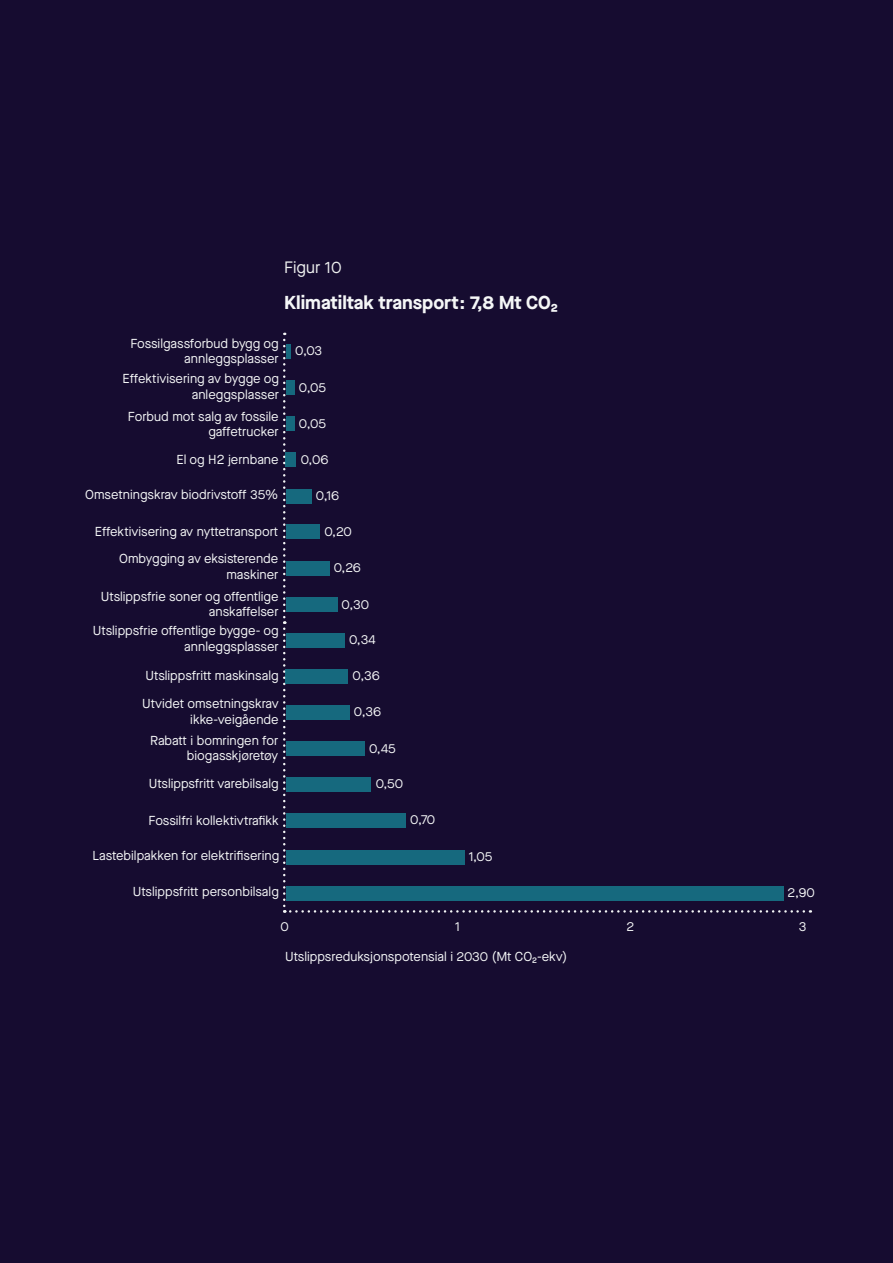
<style>
.page{position:relative;width:893px;height:1263px;background:#160c30}
.page>*{position:absolute;margin:0;border:0;box-sizing:border-box;transform-origin:0 0}
.t1{font:700 18.75px "Maison Neue";color:#f5f7f7}
.t2{font:16.5px "Maison Neue";color:#eef0ef}
.t3{font:13.05px/15.6px "Maison Neue";color:#f5f7f7;text-align:right}
</style>
<div class="page">
<svg style="left:283px;top:333px;width:521px;height:580px"></svg>
<div style="left:286px;top:633px;width:59px;height:14px;background:#16697e"></div>
<div style="left:286px;top:669px;width:62px;height:15px;background:#16697e"></div>
<div style="left:286px;top:705px;width:63px;height:15px;background:#16697e"></div>
<div style="left:286px;top:777px;width:85px;height:15px;background:#16697e"></div>
<div style="left:286px;top:850px;width:178px;height:14px;background:#16697e"></div>
<div style="left:286px;top:886px;width:497px;height:15px;background:#16697e"></div>
<div style="left:286px;top:741px;width:78px;height:15px;background:#16697e"></div>
<div style="left:286px;top:813px;width:120px;height:15px;background:#16697e"></div>
<p class="t2" style="left:284px;top:256px;width:59px">Figur 10</p>
<h1 class="t1" style="left:284px;top:289px;width:275px">Klimatiltak transport: 7,8 Mt CO2</h1>
<p class="t3" style="left:130px;top:335px;width:150px">Fossilgassforbud bygg og annleggsplasser</p>
<p class="t3" style="left:123px;top:371px;width:158px">Effektivisering av bygge og anleggsplasser</p>
<p class="t3" style="left:128px;top:408px;width:152px">Forbud mot salg av fossile gaffetrucker</p>
<p class="t3" style="left:176px;top:452px;width:104px">El og H2 jernbane</p>
<p class="t3" style="left:85px;top:487px;width:195px">Omsetningskrav biodrivstoff 35%</p>
<p class="t3" style="left:95px;top:518px;width:185px;line-height:27.3px">Effektivisering av nyttetransport<br>Ombygging av eksisterende</p>
<p class="t3" style="left:101px;top:563px;width:179px;line-height:21.9px">maskiner<br>Utslippsfrie soner og offentlige</p>
<p class="t3" style="left:209px;top:604px;width:71px">anskaffelser</p>
<p class="t3" style="left:93px;top:622px;width:187px">Utslippsfrie offentlige bygge- og annleggsplasser</p>
<p class="t3" style="left:142px;top:662px;width:138px;line-height:28px;text-align:left">Utslippsfritt maskinsalg<br>Utvidet omsetningskrav</p>
<p class="t3" style="left:150px;top:709px;width:130px;line-height:20.5px">ikke-veigående<br>Rabatt i bomringen for</p>
<p class="t3" style="left:149px;top:742px;width:131px;line-height:27.3px">biogasskjøretøy<br>Utslippsfritt varebilsalg</p>
<p class="t3" style="left:149px;top:812px;width:132px">Fossilfri kollektivtrafikk</p>
<p class="t3" style="left:93px;top:848px;width:188px">Lastebilpakken for elektrifisering</p>
<p class="t3" style="left:133px;top:883px;width:148px">Utslippsfritt personbilsalg</p>
<p class="t3" style="left:295px;top:343px;width:29px">0,03</p>
<p class="t3" style="left:299px;top:379px;width:29px">0,05</p>
<p class="t3" style="left:299px;top:415px;width:29px">0,05</p>
<p class="t3" style="left:301px;top:451px;width:29px">0,06</p>
<p class="t3" style="left:316px;top:487px;width:25px">0,16</p>
<p class="t3" style="left:324px;top:523px;width:29px">0,20</p>
<p class="t3" style="left:334px;top:560px;width:29px">0,26</p>
<p class="t3" style="left:342px;top:596px;width:29px">0,30</p>
<p class="t3" style="left:349px;top:631px;width:28px">0,34</p>
<p class="t3" style="left:353px;top:668px;width:29px">0,36</p>
<p class="t3" style="left:354px;top:704px;width:29px">0,36</p>
<p class="t3" style="left:369px;top:740px;width:28px">0,45</p>
<p class="t3" style="left:376px;top:776px;width:29px">0,50</p>
<p class="t3" style="left:410px;top:812px;width:27px">0,70</p>
<p class="t3" style="left:469px;top:848px;width:25px">1,05</p>
<p class="t3" style="left:787px;top:885px;width:29px">2,90</p>
<p class="t3" style="left:626px;top:918px;width:9px">2</p>
<p class="t3" style="left:280px;top:918px;width:10px">0</p>
<p class="t3" style="left:799px;top:919px;width:9px">3</p>
<p class="t3" style="left:455px;top:919px;width:6px">1</p>
<p class="t3" style="left:285px;top:949px;width:284px">Utslippsreduksjonspotensial i 2030 (Mt CO2-ekv)</p>
</div>
